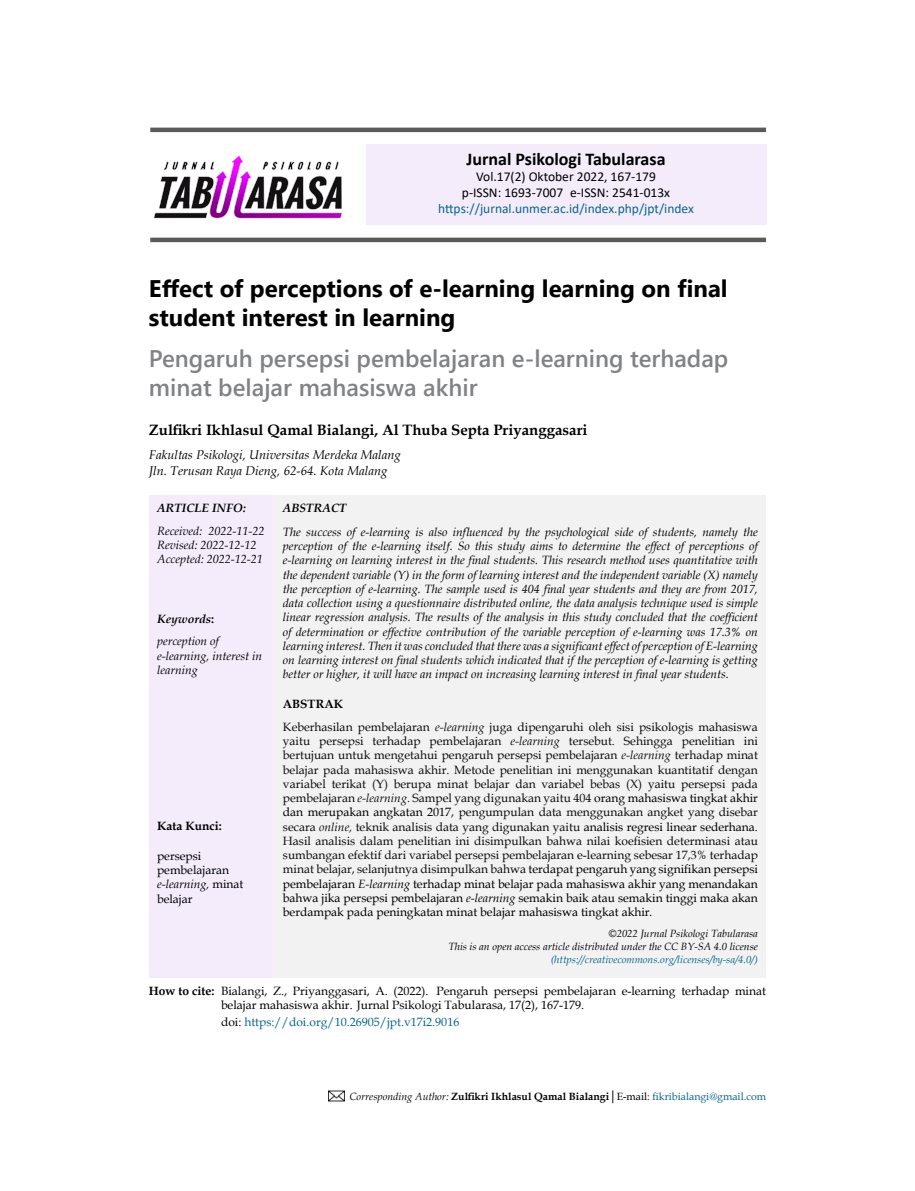
<style>
.page{position:relative;width:915px;height:1191px;background:#fff}
.page>*{position:absolute;margin:0;border:0;box-sizing:border-box;transform-origin:0 0}
.t1{font:600 24px/28.8px "Segoe UI";color:#808285}
.t2{font:700 24px/28.8px "Segoe UI";color:#000}
.t3{font:700 18px "Calibri";color:#000}
.t4{font:700 15px "Book Antiqua";color:#000}
.t5{font:13.5px/16.2px "Calibri";color:#000;text-align:center}
.t6{font:13.5px "Calibri";color:#07668d}
.t7{font:italic 12.75px/15.3px "Book Antiqua";color:#000}
.t8{font:12px/14.2px "Book Antiqua";color:#0d0d0d}
.t9{font:italic 12px/14.2px "Book Antiqua";color:#000}
.t10{font:12px/14.2px "Book Antiqua";color:#000}
.t11{font:12px "Book Antiqua";color:#07668d}
.t12{font:italic 700 12px "Book Antiqua";color:#000}
.t13{font:700 12px "Book Antiqua";color:#000}
.t14{font:italic 10.5px/12.6px "Book Antiqua";color:#000;text-align:right}
.t15{font:700 10.5px "Book Antiqua";color:#000}
.t16{font:italic 10.5px "Book Antiqua";color:#07668d}
.s1{font-weight:700}
.s2{font-weight:700;font-style:normal}
.s3{font-weight:700;color:#000}
.s4{font-style:italic}
.s5{color:#000}
.s6{font-style:italic;color:#000}
.s7{font-weight:400;font-style:italic}
.s8{font-weight:400}
.s9{font-weight:400;color:#07668d}
</style>
<div class="page">
<div style="left:366px;top:144px;width:399px;height:81px;background:#f4ecfa"></div>
<hr style="left:150px;top:128px;width:615px;height:4px;background:#5a5a5a">
<hr style="left:150px;top:238px;width:615px;height:4px;background:#5a5a5a">
<div style="left:149px;top:496px;width:126px;height:482px;background:#f4ecfa"></div>
<div style="left:275px;top:496px;width:490px;height:482px;background:#f2f2f2"></div>
<img style="left:328px;top:1090px;width:16px;height:11px">
<img style="left:153px;top:155px;width:189px;height:64px">
<h2 class="t3" style="left:466px;top:146px;width:200px">Jurnal Psikologi Tabularasa</h2>
<p class="t5" style="left:462px;top:168px;width:210px">Vol.17(2) Oktober 2022, 167-179 p-ISSN: 1693-7007 e-ISSN: 2541-013x</p>
<p class="t6" style="left:438px;top:200px;width:257px">https://jurnal.unmer.ac.id/index.php/jpt/index</p>
<h1 class="t2" style="left:149px;top:272px;width:580px">Effect of perceptions of e-learning learning on final student interest in learning</h1>
<h1 class="t1" style="left:149px;top:342px;width:581px">Pengaruh persepsi pembelajaran e-learning terhadap minat belajar mahasiswa akhir</h1>
<p class="t4" style="left:149px;top:420px;width:440px">Zulfikri Ikhlasul Qamal Bialangi, Al Thuba Septa Priyanggasari</p>
<p class="t7" style="left:149px;top:447px;width:253px">Fakultas Psikologi, Universitas Merdeka Malang<br>Jln. Terusan Raya Dieng, 62-64. Kota Malang</p>
<p class="t12" style="left:157px;top:500px;width:90px">ARTICLE INFO:</p>
<p class="t9" style="left:157px;top:523px;width:109px">Received: 2022-11-22<br>Revised: 2022-12-12<br>Accepted: 2022-12-21</p>
<p class="t12" style="left:283px;top:499px;width:65px">ABSTRACT</p>
<p class="t9" style="left:283px;top:524px;width:476px;text-align:justify">The success of e-learning is also influenced by the psychological side of students, namely the perception of the e-learning itself. So this study aims to determine the effect of perceptions of e-learning on learning interest in the final students. This research method uses quantitative with the dependent variable (Y) in the form of learning interest and the independent variable (X) namely the perception of e-learning. The sample used is 404 final year students and they are from 2017, data collection using a questionnaire distributed online, the data analysis technique used is simple linear regression analysis. The results of the analysis in this study concluded that the coefficient of determination or effective contribution of the variable perception of e-learning was 17.3% on learning interest. Then it was concluded that there was a significant effect of perception of E-learning on learning interest on final students which indicated that if the perception of e-learning is getting better or higher, it will have an impact on increasing learning interest in final year students.</p>
<p class="t13" style="left:283px;top:696px;width:18px">Abst</p>
<p class="t9" style="left:157px;top:607px;width:63px;line-height:22.8px"><span class="s1">Keywords</span><span class="s2">: </span>perception of</p>
<p class="t9" style="left:157px;top:648px;width:107px">e-learning, interest in learning</p>
<p class="t8" style="left:283px;top:692px;width:476px;line-height:22.8px;text-indent:33px"><span class="s3">rak<br></span>Keberhasilan pembelajaran <span class="s4">e-learning</span> juga dipengaruhi oleh sisi psikologis mahasiswa</p>
<p class="t8" style="left:283px;top:733px;width:476px;text-align:justify">yaitu persepsi terhadap pembelajaran <span class="s4">e-learning</span> tersebut. Sehingga penelitian ini bertujuan untuk mengetahui pengaruh persepsi pembelajaran <span class="s4">e-learning</span> terhadap minat belajar pada mahasiswa akhir. Metode penelitian ini menggunakan kuantitatif dengan variabel terikat (Y) berupa minat belajar dan variabel bebas (X) yaitu persepsi pada pembelajaran <span class="s4">e-learning</span>. Sampel yang digunakan yaitu 404 <span class="s5">orang mahasiswa tingkat akhir dan merupakan angkatan 2017</span>, pengumpulan data menggunakan angket yang disebar secara <span class="s4">online,</span> teknik analisis data yang digunakan yaitu <span class="s5">analisis regresi linear sederhana</span>.<br>Hasil analisis dalam penelitian ini disimpulkan bahwa nilai koefisien determinasi atau sumbangan efektif dari variabel persepsi pembelajaran e-learning sebesar 17,3% terhadap minat belajar, selanjutnya disimpulkan bahwa <span class="s5">terdapat pengaruh yang signifikan persepsi pembelajaran</span> <span class="s6">E-learning</span> <span class="s5">terhadap minat belajar pada mahasiswa akhir yang menandakan bahwa jika persepsi pembelajaran</span> <span class="s6">e-learning</span> <span class="s5">semakin baik atau semakin tinggi maka akan berdampak pada peningkatan minat belajar mahasiswa tingkat akhir</span><span class="s6">.</span></p>
<p class="t14" style="left:448px;top:927px;width:311px">©2022 Jurnal Psikologi Tabularasa<br>This is an open access article distributed under the CC BY-SA 4.0 license</p>
<p class="t16" style="left:550px;top:951px;width:208px">(https://creativecommons.org/licenses/by-sa/4.0/)</p>
<p class="t10" style="left:221px;top:983px;width:546px;text-indent:-72px"><span class="s1">How to cite:</span> Bialangi, Z., Priyanggasari, A. (2022). Pengaruh persepsi pembelajaran e-learning terhadap minat belajar mahasiswa akhir. Jurnal Psikologi Tabularasa, 17(2), 167-179.</p>
<p class="t11" style="left:221px;top:1013px;width:240px"><span class="s5">doi:</span> https://doi.org/10.26905/jpt.v17i2.9016</p>
<p class="t13" style="left:157px;top:817px;width:66px">Kata Kunci:</p>
<p class="t10" style="left:157px;top:848px;width:88px">persepsi pembelajaran <span class="s4">e-learning,</span> minat belajar</p>
<p class="t15" style="left:349px;top:1089px;width:418px"><span class="s7">Corresponding Author:</span> Zulfikri Ikhlasul Qamal Bialangi<span class="s8">│E-mail:</span> <span class="s9">fikribialangi@gmail.com</span></p>
</div>
